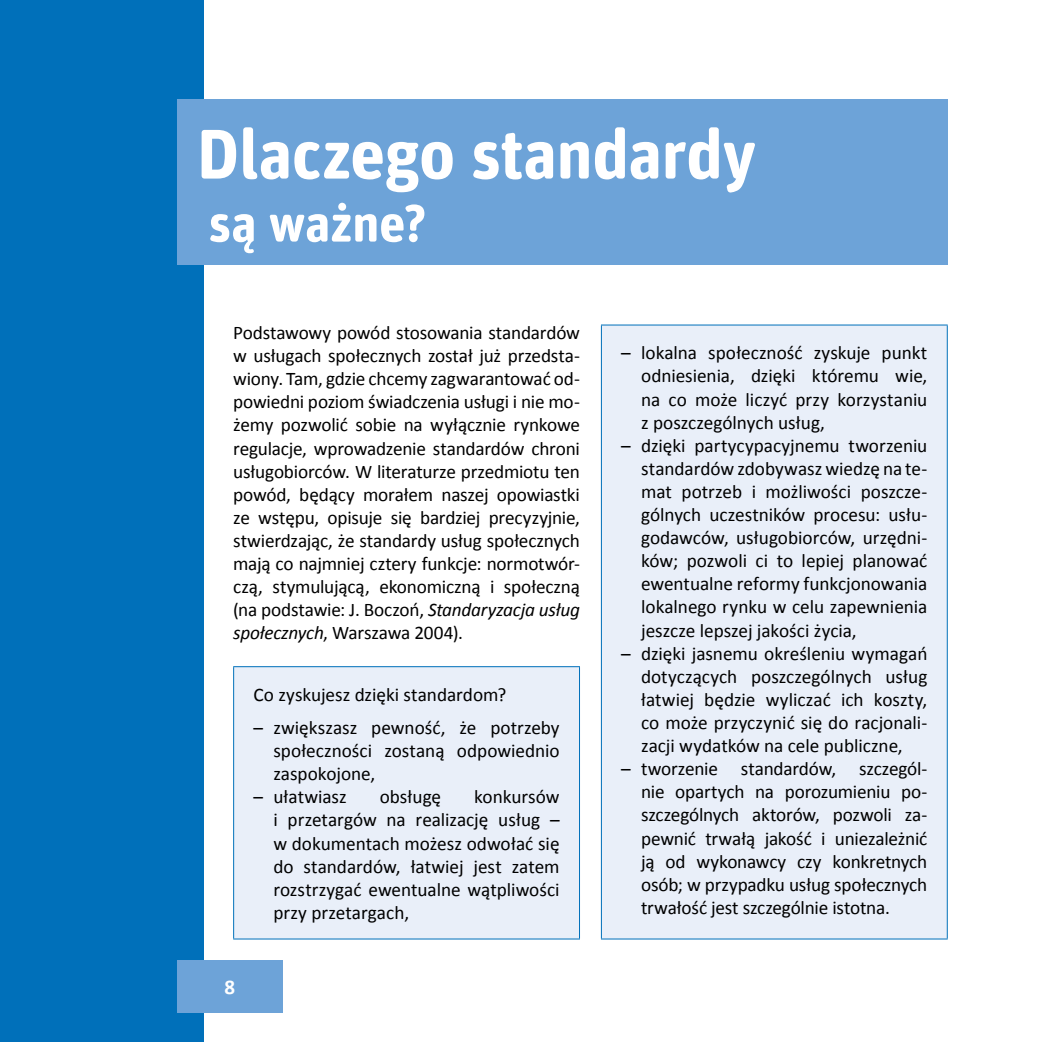
<style>
.page{position:relative;width:1042px;height:1042px;background:#fff}
.page>*{position:absolute;margin:0;border:0;box-sizing:border-box;transform-origin:0 0}
.t1{font:700 70px "Unit Rounded CE";letter-spacing:-.01em;color:#fff}
.t2{font:700 52.5px "Unit Rounded CE";letter-spacing:-.005em;color:#fff}
.t3{font:700 21px "Calibri";color:#fff}
.t4{font:19.25px/23.1px "Calibri";letter-spacing:-.005em;color:#000;text-align:justify}
.s1{font-style:italic}
</style>
<div class="page">
<div style="left:0;top:0;width:203px;height:1042px;background:#0070ba"></div>
<div style="left:177px;top:960px;width:106px;height:52px;background:#6da3d8"></div>
<div style="left:234px;top:667px;width:345px;height:272px;background:#e9eff9"></div>
<hr style="left:233px;top:666px;width:347px;height:1px;background:#0070ba">
<hr style="left:233px;top:667px;width:1px;height:271px;background:#0070ba">
<hr style="left:579px;top:667px;width:1px;height:271px;background:#0070ba">
<hr style="left:233px;top:938px;width:347px;height:1px;background:#0070ba">
<div style="left:601px;top:325px;width:346px;height:614px;background:#e9eff9"></div>
<hr style="left:601px;top:325px;width:346px;height:1px;background:#0070ba">
<hr style="left:601px;top:325px;width:1px;height:613px;background:#0070ba">
<hr style="left:947px;top:325px;width:1px;height:613px;background:#0070ba">
<hr style="left:601px;top:938px;width:346px;height:1px;background:#0070ba">
<div style="left:177px;top:99px;width:770px;height:166px;background:#6da3d8"></div>
<h1 class="t1" style="left:197px;top:109px;width:561px">Dlaczego standardy</h1>
<h2 class="t2" style="left:209px;top:189px;width:219px">są ważne?</h2>
<p class="t4" style="left:233px;top:320px;width:348px">Podstawowy powód stosowania standardów w usługach społecznych został już przedsta&shy;wiony. Tam, gdzie chcemy zagwarantować od&shy;powiedni poziom świadczenia usługi i nie mo&shy;żemy pozwolić sobie na wyłącznie rynkowe regulacje, wprowadzenie standardów chroni usługobiorców. W literaturze przedmiotu ten powód, będący morałem naszej opowiastki ze wstępu, opisuje się bardziej precyzyjnie, stwierdzając, że standardy usług społecznych mają co najmniej cztery funkcje: normotwór&shy;czą, stymulującą, ekonomiczną i społeczną (na podstawie: J. Boczoń, <span class="s1">Standaryzacja usług społecznych</span>, Warszawa 2004).</p>
<p class="t4" style="left:253px;top:682px;width:254px">Co zyskujesz dzięki standardom?</p>
<p class="t4" style="left:273px;top:715px;width:288px;text-indent:-20px">– zwiększasz pewność, że potrzeby społeczności zostaną odpowiednio zaspokojone,</p>
<p class="t4" style="left:253px;top:785px;width:95px">– ułatwiasz</p>
<p class="t4" style="left:380px;top:785px;width:63px">obsługę</p>
<p class="t4" style="left:273px;top:785px;width:288px;text-indent:201px">konkursów i przetargów na realizację usług – w dokumentach możesz odwołać się do standardów, łatwiej jest zatem rozstrzygać ewentualne wątpliwości przy przetargach,</p>
<p class="t3" style="left:225px;top:972px;width:12px">8</p>
<p class="t4" style="left:641px;top:341px;width:288px;text-indent:-20px">– lokalna społeczność zyskuje punkt odniesienia, dzięki któremu wie, na co może liczyć przy korzystaniu z poszczególnych usług,</p>
<p class="t4" style="left:641px;top:433px;width:288px;text-indent:-20px">– dzięki partycypacyjnemu tworzeniu standardów zdobywasz wiedzę na te&shy;mat potrzeb i możliwości poszcze&shy;gólnych uczestników procesu: usłu&shy;godawców, usługobiorców, urzędni&shy;ków; pozwoli ci to lepiej planować ewentualne reformy funkcjonowania lokalnego rynku w celu zapewnienia jeszcze lepszej jakości życia,</p>
<p class="t4" style="left:641px;top:641px;width:288px;text-indent:-20px">– dzięki jasnemu określeniu wymagań dotyczących poszczególnych usług łatwiej będzie wyliczać ich koszty, co może przyczynić się do racjonali&shy;zacji wydatków na cele publiczne,</p>
<p class="t4" style="left:641px;top:757px;width:288px;text-indent:-20px">– tworzenie standardów, szczegól&shy;nie opartych na porozumieniu po&shy;szczególnych aktorów, pozwoli za&shy;pewnić trwałą jakość i uniezależnić ją od wykonawcy czy konkretnych osób; w przypadku usług społecznych trwałość jest szczególnie istotna.</p>
</div>
